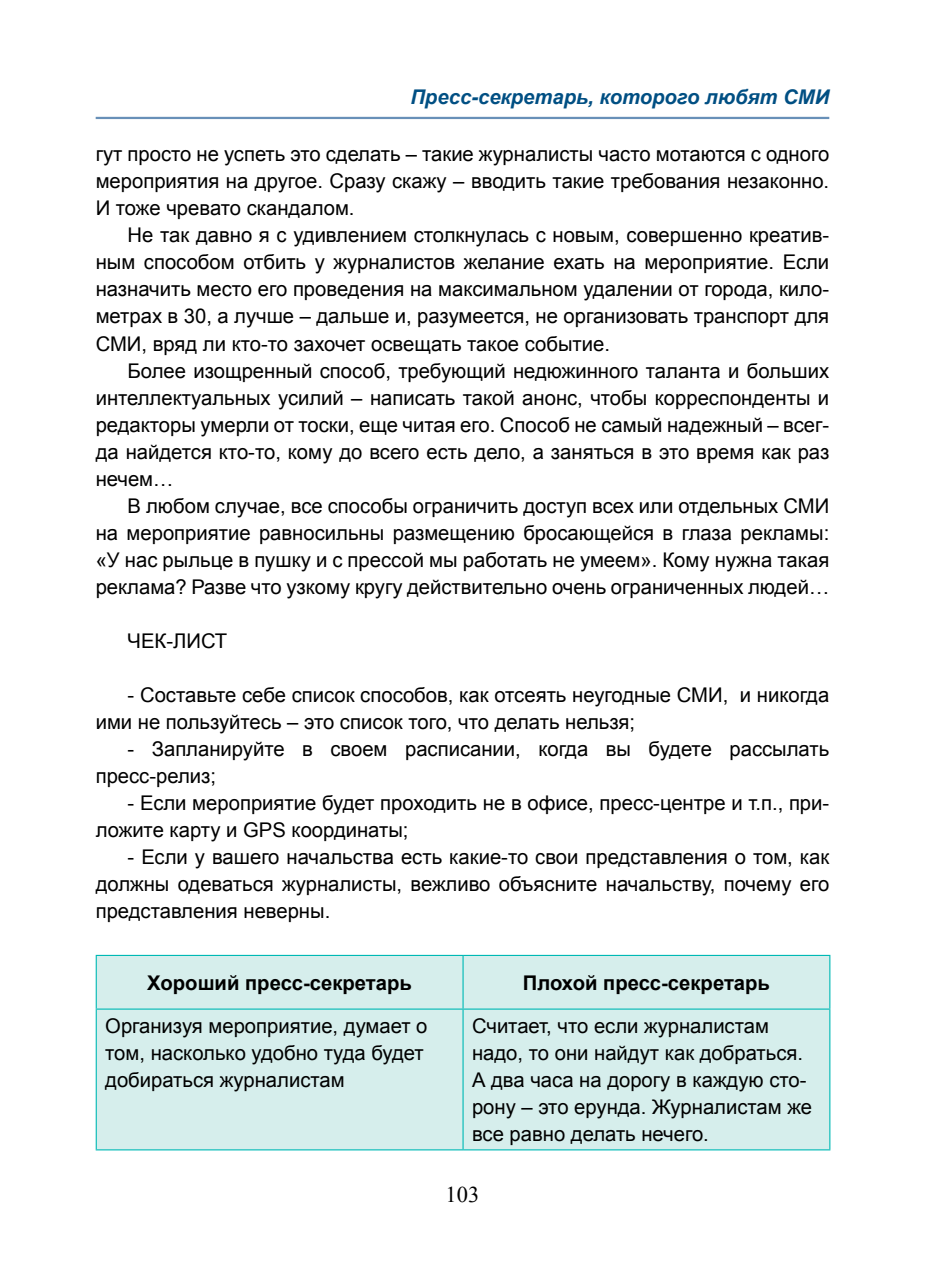
<style>
.page{position:relative;width:925px;height:1276px;background:#fff}
.page>*{position:absolute;margin:0;border:0;box-sizing:border-box;transform-origin:0 0}
.t1{font:22.5px "Times New Roman";color:#000}
.t2{font:20.25px/27px "Arial";color:#000;text-align:justify}
.t3{font:700 20.25px "Arial";color:#000}
.t4{font:italic 700 20.25px "Arial";color:#004f83}
</style>
<div class="page">
<hr style="left:96px;top:117px;width:733px;height:2px;background:#6890b8">
<div style="left:97px;top:956px;width:732px;height:193px;background:#d6eeec"></div>
<hr style="left:96px;top:955px;width:367px;height:1px;background:#00b9b5">
<hr style="left:96px;top:956px;width:1px;height:52px;background:#00b9b5">
<hr style="left:463px;top:955px;width:367px;height:1px;background:#00b9b5">
<hr style="left:462px;top:956px;width:2px;height:52px;background:#00b9b5">
<hr style="left:829px;top:956px;width:1px;height:52px;background:#00b9b5">
<hr style="left:96px;top:1008px;width:367px;height:1px;background:#00b9b5">
<hr style="left:96px;top:1009px;width:1px;height:140px;background:#00b9b5">
<hr style="left:463px;top:1008px;width:367px;height:1px;background:#00b9b5">
<hr style="left:462px;top:1009px;width:2px;height:140px;background:#00b9b5">
<hr style="left:829px;top:1009px;width:1px;height:140px;background:#00b9b5">
<hr style="left:96px;top:1149px;width:367px;height:1px;background:#00b9b5">
<hr style="left:463px;top:1149px;width:367px;height:1px;background:#00b9b5">
<p class="t4" style="left:410px;top:83px;width:420px">Пресс-секретарь, которого любят СМИ</p>
<p class="t2" style="left:96px;top:141px;width:735px">гут просто не успеть это сделать – такие журналисты часто мотаются с одного мероприятия на другое. Сразу скажу – вводить такие требования незаконно.<br>И тоже чревато скандалом.</p>
<p class="t2" style="left:96px;top:222px;width:735px;text-indent:32px">Не так давно я с удивлением столкнулась с новым, совершенно креатив&shy;ным способом отбить у журналистов желание ехать на мероприятие. Если назначить место его проведения на максимальном удалении от города, кило&shy;метрах в 30, а лучше – дальше и, разумеется, не организовать транспорт для СМИ, вряд ли кто-то захочет освещать такое событие.</p>
<p class="t2" style="left:96px;top:357px;width:735px;text-indent:32px">Более изощренный способ, требующий недюжинного таланта и больших интеллектуальных усилий – написать такой анонс, чтобы корреспонденты и редакторы умерли от тоски, еще читая его. Способ не самый надежный – всег&shy;да найдется кто-то, кому до всего есть дело, а заняться в это время как раз нечем…</p>
<p class="t2" style="left:96px;top:492px;width:735px;text-indent:32px">В любом случае, все способы ограничить доступ всех или отдельных СМИ на мероприятие равносильны размещению бросающейся в глаза рекламы: «У нас рыльце в пушку и с прессой мы работать не умеем». Кому нужна такая реклама? Разве что узкому кругу действительно очень ограниченных людей…</p>
<p class="t2" style="left:128px;top:627px;width:101px">ЧЕК-ЛИСТ</p>
<p class="t2" style="left:96px;top:681px;width:735px;text-indent:32px">- Составьте себе список способов, как отсеять неугодные СМИ, и никогда ими не пользуйтесь – это список того, что делать нельзя;</p>
<p class="t2" style="left:96px;top:735px;width:735px;text-indent:32px">- Запланируйте в своем расписании, когда вы будете рассылать пресс-релиз;</p>
<p class="t2" style="left:96px;top:789px;width:735px;text-indent:32px">- Если мероприятие будет проходить не в офисе, пресс-центре и т.п., при&shy;ложите карту и GPS координаты;</p>
<p class="t2" style="left:96px;top:843px;width:735px;text-indent:32px">- Если у вашего начальства есть какие-то свои представления о том, как должны одеваться журналисты, вежливо объясните начальству, почему его представления неверны.</p>
<p class="t3" style="left:147px;top:968px;width:266px">Хороший пресс-секретарь</p>
<p class="t3" style="left:523px;top:968px;width:249px">Плохой пресс-секретарь</p>
<p class="t2" style="left:105px;top:1012px;width:324px;text-align:left">Организуя мероприятие, думает о том, насколько удобно туда будет добираться журналистам</p>
<p class="t2" style="left:472px;top:1012px;width:342px;text-align:left">Считает, что если журналистам надо, то они найдут как добраться.<br>А два часа на дорогу в каждую сто&shy;рону – это ерунда. Журналистам же все равно делать нечего.</p>
<p class="t1" style="left:446px;top:1179px;width:35px">103</p>
</div>
